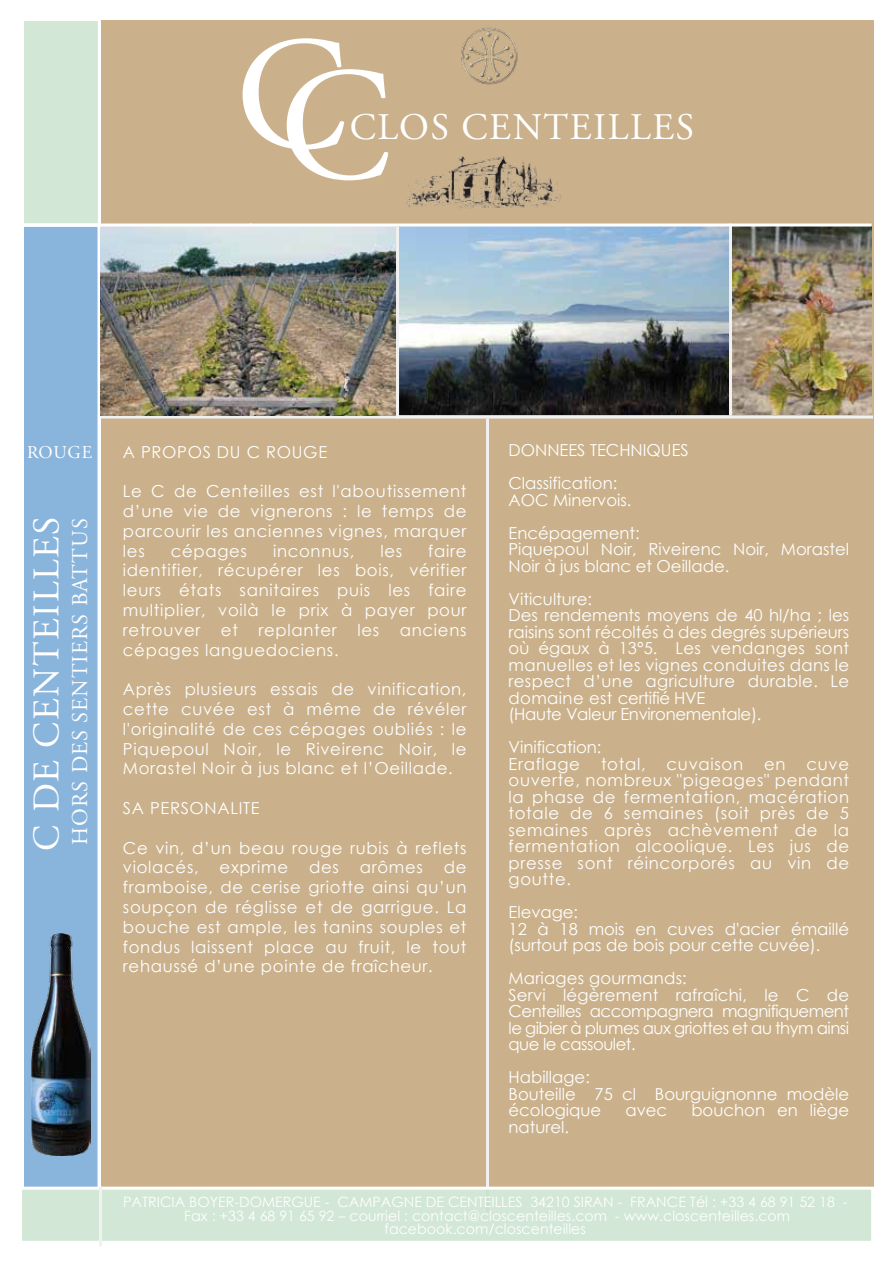
<style>
.page{position:relative;width:893px;height:1263px;background:#fff}
.page>*{position:absolute;margin:0;border:0;box-sizing:border-box;transform-origin:0 0}
.t1{font:160.65px "Adobe Garamond Pro";color:#fff}
.t2{font:37.5px "Adobe Garamond Pro";letter-spacing:.04em;color:#fff}
.t3{font:22.5px "Adobe Garamond Pro";letter-spacing:.04em;color:#fffefe}
.t4{font:18px "Adobe Garamond Pro";letter-spacing:.04em;color:#fffefe}
.t5{font:16.5px/16.5px "Century Gothic";letter-spacing:.01em;color:#fff}
.t6{font:16.5px/16.5px "Century Gothic";letter-spacing:-.03em;color:#fff}
.t7{font:16.5px/19.8px "Century Gothic";letter-spacing:.04em;color:#fff}
.t8{font:14.25px/13.5px "Century Gothic";color:#fff;text-align:center}
</style>
<div class="page">
<div style="left:22px;top:225px;width:77px;height:964px;background:#89b5dd"></div>
<div style="left:21px;top:224px;width:79px;height:966px;border:3px solid #fff"></div>
<div style="left:101px;top:20px;width:772px;height:1167px;background:#cab18b"></div>
<img style="left:461px;top:27px;width:57px;height:58px">
<hr style="left:486px;top:418px;width:3px;height:794px;background:#f1f1f2">
<hr style="left:100px;top:416px;width:773px;height:2px;background:#f1f1f2">
<hr style="left:729px;top:224px;width:3px;height:191px;background:#f1f1f2">
<img style="left:406px;top:156px;width:156px;height:52px">
<div style="left:21px;top:1188px;width:852px;height:54px;background:#d2e7d5"></div>
<div style="left:19px;top:1187px;width:855px;height:57px;border:3px solid #fff"></div>
<img style="left:101px;top:226px;width:294px;height:190px">
<img style="left:399px;top:226px;width:329px;height:189px">
<img style="left:732px;top:226px;width:140px;height:188px">
<hr style="left:396px;top:226px;width:3px;height:192px;background:#f1f1f2">
<img style="left:32px;top:933px;width:59px;height:223px">
<hr style="left:99px;top:1186px;width:3px;height:60px;background:#f1f1f2">
<div style="left:23px;top:19px;width:76px;height:206px;background:#d2e7d5"></div>
<div style="left:21px;top:18px;width:80px;height:208px;border:3px solid #fff"></div>
<hr style="left:22px;top:224px;width:850px;height:2px;background:#fff">
<h1 class="t1" style="left:236px;top:15px;width:157px">CC</h1>
<h2 class="t2" style="left:350px;top:105px;width:346px">CLOS CENTEILLES</h2>
<p class="t4" style="left:27px;top:441px;width:67px">ROUGE</p>
<h2 class="t2" style="left:24px;top:851px;width:335px;rotate:-90deg">C DE CENTEILLES</h2>
<h3 class="t3" style="left:66px;top:845px;width:328px;rotate:-90deg">HORS DES SENTIERS BATTUS</h3>
<p class="t7" style="left:123px;top:441px;width:206px">A PROPOS DU C ROUGE</p>
<p class="t5" style="left:123px;top:481px;width:345px;line-height:19.8px;text-align:justify">Le C de Centeilles est l'aboutissement d’une vie de vignerons : le temps de parcourir les anciennes vignes, marquer les</p>
<p class="t7" style="left:171px;top:540px;width:78px">cépages</p>
<p class="t7" style="left:273px;top:540px;width:83px">inconnus,</p>
<p class="t5" style="left:380px;top:542px;width:23px">les</p>
<p class="t5" style="left:123px;top:540px;width:345px;line-height:19.8px;text-align:justify;text-indent:305px">faire identifier, récupérer les bois, vérifier leurs états sanitaires puis les faire multiplier, voilà le prix à payer pour retrouver et replanter les anciens cépages languedociens.</p>
<p class="t5" style="left:123px;top:679px;width:345px;line-height:19.8px;text-align:justify">Après plusieurs essais de vinification, cette cuvée est à même de révéler l'originalité de ces cépages oubliés : le Piquepoul Noir, le Riveirenc Noir, le Morastel Noir à jus blanc et l’Oeillade.</p>
<p class="t7" style="left:123px;top:798px;width:138px">SA PERSONALITE</p>
<p class="t7" style="left:123px;top:837px;width:345px">Ce vin, d’un beau rouge rubis à reflets violacés,</p>
<p class="t7" style="left:220px;top:857px;width:70px">exprime</p>
<p class="t5" style="left:309px;top:859px;width:31px">des</p>
<p class="t5" style="left:360px;top:859px;width:65px">arômes</p>
<p class="t5" style="left:123px;top:857px;width:345px;line-height:19.8px;text-align:justify;text-indent:321px">de framboise, de cerise griotte ainsi qu’un soupçon de réglisse et de garrigue. La bouche est ample, les tanins souples et fondus laissent place au fruit, le tout rehaussé d’une pointe de fraîcheur.</p>
<p class="t5" style="left:508px;top:433px;width:182px;line-height:33px">DONNEES TECHNIQUES<br>Classification:</p>
<p class="t5" style="left:508px;top:483px;width:133px;line-height:33px">AOC Minervois.<br>Encépagement:</p>
<p class="t5" style="left:508px;top:541px;width:342px">Piquepoul Noir, Riveirenc Noir, Morastel<br>Noir à jus blanc et Oeillade.</p>
<p class="t5" style="left:508px;top:590px;width:342px">Viticulture:<br>Des rendements moyens de 40 hl/ha ; les raisins sont récoltés à des degrés supérieurs où égaux à 13°5. Les vendanges sont manuelles et les vignes conduites dans le respect d’une agriculture durable. Le domaine est certifié HVE<br>(Haute Valeur Environementale).</p>
<p class="t5" style="left:508px;top:739px;width:95px">Vinification:<br>Eraflage</p>
<p class="t5" style="left:601px;top:755px;width:46px">total,</p>
<p class="t7" style="left:667px;top:754px;width:78px">cuvaison</p>
<p class="t5" style="left:764px;top:755px;width:23px">en</p>
<p class="t5" style="left:508px;top:755px;width:342px;text-align:justify;text-indent:298px">cuve ouverte, nombreux "pigeages" pendant la phase de fermentation, macération totale de 6 semaines (soit près de 5 semaines après achèvement de la fermentation alcoolique. Les jus de presse sont réincorporés au vin de goutte.</p>
<p class="t5" style="left:508px;top:904px;width:342px">Elevage:<br>12 à 18 mois en cuves d'acier émaillé (surtout pas de bois pour cette cuvée).</p>
<p class="t6" style="left:508px;top:970px;width:342px">Mariages gourmands:<br>Servi légèrement rafraîchi, le C de<br>Centeilles accompagnera magnifiquement le gibier à plumes aux griottes et au thym ainsi que le cassoulet.</p>
<p class="t5" style="left:508px;top:1069px;width:342px">Habillage:<br>Bouteille 75 cl Bourguignonne modèle écologique</p>
<p class="t5" style="left:625px;top:1102px;width:43px">avec</p>
<p class="t5" style="left:691px;top:1102px;width:159px">bouchon en liège</p>
<p class="t5" style="left:508px;top:1118px;width:62px">naturel.</p>
<p class="t8" style="left:123px;top:1195px;width:726px">PATRICIA BOYER-DOMERGUE - CAMPAGNE DE CENTEILLES 34210 SIRAN - FRANCE Tél : +33 4 68 91 52 18 -<br>Fax : +33 4 68 91 65 92 – courriel : contact@closcenteilles.com - www.closcenteilles.com facebook.com/closcenteilles</p>
</div>
